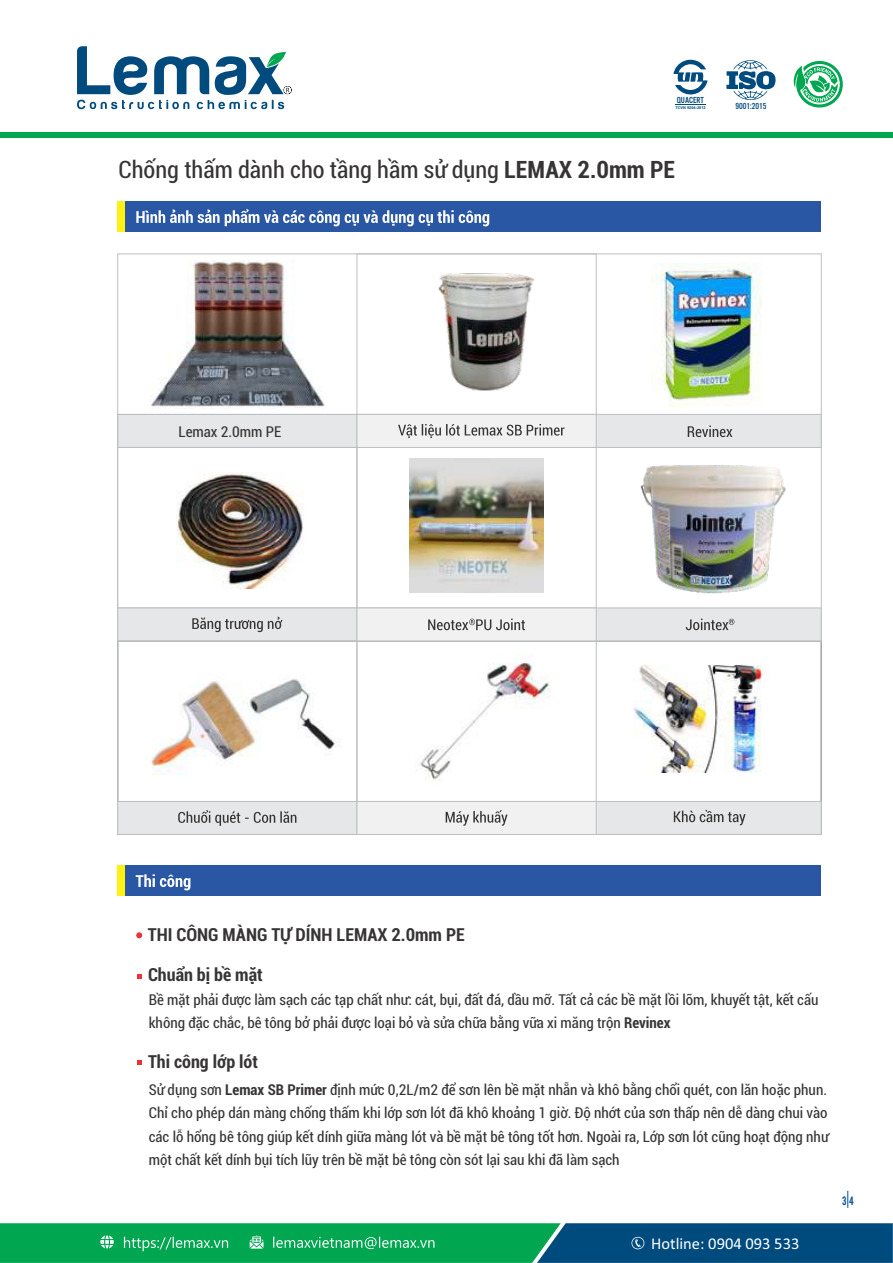
<style>
.page{position:relative;width:893px;height:1263px;background:#fff}
.page>*{position:absolute;margin:0;border:0;box-sizing:border-box;transform-origin:0 0}
.t1{font:condensed 24px "Roboto";color:#373435}
.t2{font:700 condensed 18px "Roboto";color:#373435}
.t3{font:16.5px "Calibri";color:#fff}
.t4{font:condensed 15px/23.2px "Roboto";color:#373435}
.t5{font:12px "UTM Cafeta";color:#034ea2}
.t6{font:9.15px "UTM Alter Gothic";color:#004b7e}
.t7{font:700 3.9px "Arial";color:#004b7e}
.s1{font-weight:700}
</style>
<div class="page">
<div style="left:117px;top:201px;width:704px;height:31px;background:#2957a4"></div>
<svg style="left:136px;top:209px;width:353px;height:17px"></svg>
<div style="left:117px;top:201px;width:8px;height:31px;background:#fff212"></div>
<img style="left:176px;top:472px;width:128px;height:116px">
<img style="left:420px;top:663px;width:131px;height:118px">
<svg style="left:117px;top:414px;width:705px;height:34px"></svg>
<div style="left:117px;top:865px;width:704px;height:31px;background:#2957a4"></div>
<svg style="left:136px;top:874px;width:54px;height:16px"></svg>
<div style="left:117px;top:865px;width:8px;height:31px;background:#fff212"></div>
<img style="left:151px;top:679px;width:184px;height:95px">
<svg style="left:117px;top:801px;width:705px;height:34px"></svg>
<img style="left:651px;top:264px;width:110px;height:143px">
<img style="left:634px;top:665px;width:129px;height:107px">
<img style="left:438px;top:273px;width:96px;height:118px">
<img style="left:151px;top:260px;width:173px;height:147px">
<img style="left:409px;top:458px;width:135px;height:135px">
<svg style="left:117px;top:607px;width:705px;height:35px"></svg>
<img style="left:626px;top:439px;width:170px;height:170px">
<svg style="left:77px;top:46px;width:215px;height:63px"></svg>
<svg style="left:793px;top:60px;width:50px;height:48px"></svg>
<svg style="left:673px;top:59px;width:34px;height:36px"></svg>
<svg style="left:726px;top:60px;width:50px;height:40px"></svg>
<hr style="left:675px;top:104px;width:31px;height:1px;background:#004b7e">
<div style="left:0;top:132px;width:893px;height:5px;background:#00a650"></div>
<svg style="left:0;top:1223px;width:893px;height:40px;background:#0a8768"></svg>
<svg style="left:847px;top:1191px;width:1px;height:17px"></svg>
<svg style="left:137px;top:974px;width:4px;height:5px"></svg>
<svg style="left:136px;top:932px;width:6px;height:6px"></svg>
<svg style="left:137px;top:1060px;width:4px;height:4px"></svg>
<p class="t6" style="left:677px;top:97px;width:29px">QUACERT</p>
<p class="t7" style="left:675px;top:106px;width:32px">TCVN 9204:2012</p>
<p class="t6" style="left:735px;top:103px;width:33px">9001:2015</p>
<h1 class="t1" style="left:119px;top:160px;width:558px">Chống thấm dành cho tầng hầm sử dụng <span class="s1">LEMAX 2.0mm PE</span></h1>
<p class="t4" style="left:178px;top:421px;width:105px">Lemax 2.0mm PE</p>
<p class="t2" style="left:148px;top:927px;width:318px">THI CÔNG MÀNG TỰ DÍNH LEMAX 2.0mm PE</p>
<p class="t2" style="left:148px;top:968px;width:116px">Chuẩn bị bề mặt</p>
<p class="t4" style="left:149px;top:989px;width:671px">Bề mặt phải được làm sạch các tạp chất như: cát, bụi, đất đá, dầu mơ. Tất cả các bề mặt lồi lõm, khuyết tật, kết cấu không đặc chắc, bê tông bở phải được loại bỏ và sửa chữa bằng vữa xi măng trộn <span class="s1">Revinex</span></p>
<p class="t2" style="left:148px;top:1054px;width:111px">Thi công lớp lót</p>
<p class="t4" style="left:149px;top:1080px;width:681px;text-align:justify">Sử dụng sơn <span class="s1">Lemax SB Primer</span> định mức 0,2L/m2 để sơn lên bề mặt nhẵn và khô bằng chổi quét, con lăn hoặc phun.<br>Chỉ cho phép dán màng chống thấm khi lớp sơn lót đã khô khoảng 1 giờ. Độ nhớt của sơn thấp nên dễ dàng chui vào các lỗ hổng bê tông giúp kết dính giữa màng lót và bề mặt bê tông tốt hơn. Ngoài ra, Lớp sơn lót cũng hoạt động như một chất kết dính bụi tích lũy trên bề mặt bê tông còn sót lại sau khi đã làm sạch</p>
<p class="t5" style="left:842px;top:1196px;width:13px">3 4</p>
<p class="t3" style="left:651px;top:1236px;width:150px">Hotline: 0904 093 533</p>
</div>
